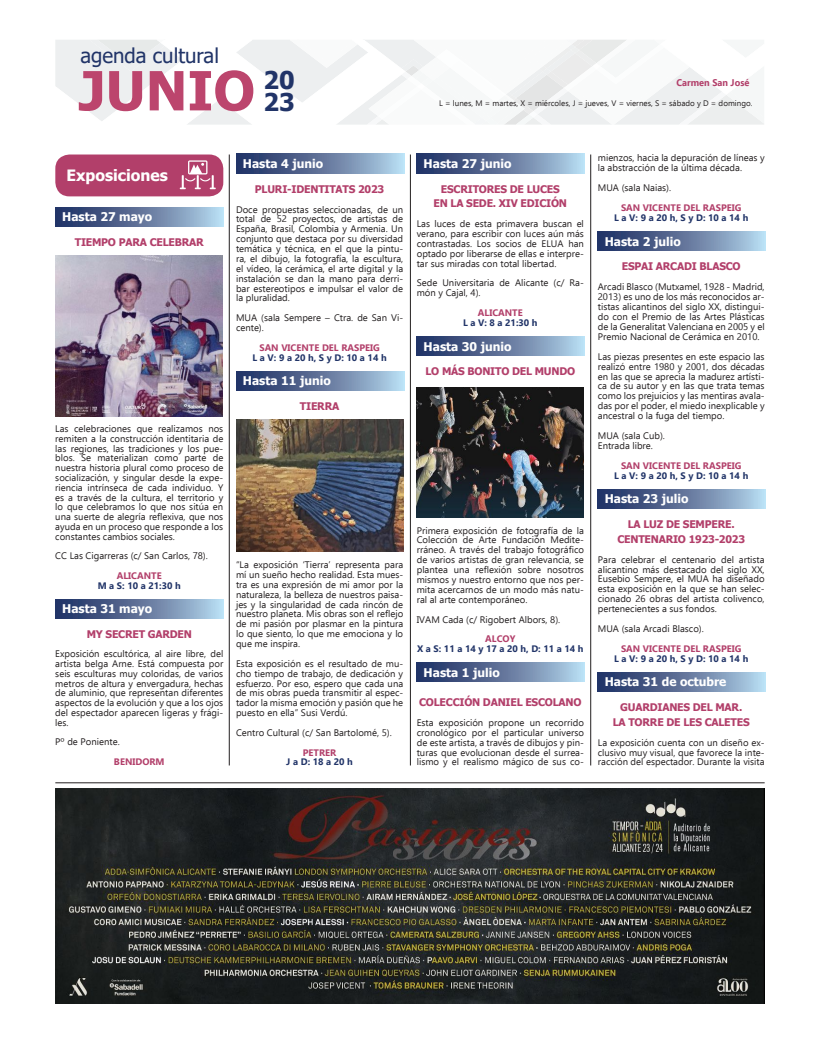
<style>
.page{position:relative;width:820px;height:1049px;background:#fff}
.page>*{position:absolute;margin:0;border:0;box-sizing:border-box;transform-origin:0 0}
.t1{font:700 54px "Tahoma";color:#bc456d}
.t2{font:700 24.5px "Tahoma";color:#213468}
.t3{font:20.4px "Tahoma";color:#213468}
.t4{font:700 15.6px "Tahoma";color:#fff}
.t5{font:700 12px "Tahoma";color:#fff}
.t6{font:700 10.5px/14.5px "Tahoma";letter-spacing:-.02em;color:#b23f6a;text-align:center}
.t7{font:700 9.7px "Ebrima";color:#b23f6a;scale:.95 1}
.t8{font:9.5px/9.9px "Ebrima";color:#231f20;text-align:justify}
.t9{font:700 9.4px "Ebrima";color:#213468}
.t10{font:700 9.4px "Ebrima";color:#b23f6a}
.t11{font:8px "Ebrima";color:#231f20}
</style>
<div class="page">
<div style="left:55px;top:154px;width:168px;height:42px;background:#b23f6a;border-radius:14px"></div>
<svg style="left:180px;top:160px;width:36px;height:29px"></svg>
<svg style="left:55px;top:207px;width:168px;height:19px;background:#647aa0"></svg>
<svg style="left:55px;top:599px;width:168px;height:19px;background:#647aa0"></svg>
<svg style="left:236px;top:154px;width:168px;height:19px;background:#647ba0"></svg>
<svg style="left:236px;top:371px;width:168px;height:19px;background:#647ba0"></svg>
<svg style="left:416px;top:154px;width:168px;height:19px;background:#647aa0"></svg>
<svg style="left:416px;top:336px;width:168px;height:20px;background:#647aa0"></svg>
<svg style="left:416px;top:663px;width:168px;height:19px;background:#647aa0"></svg>
<svg style="left:597px;top:231px;width:168px;height:20px;background:#647aa0"></svg>
<svg style="left:597px;top:489px;width:168px;height:19px;background:#647aa0"></svg>
<svg style="left:597px;top:672px;width:168px;height:19px;background:#647aa0"></svg>
<svg style="left:55px;top:40px;width:709px;height:85px"></svg>
<hr style="left:55px;top:782px;width:709px;height:1px;background:#231f20">
<hr style="left:229px;top:154px;width:1px;height:611px;background:#231f20">
<hr style="left:410px;top:154px;width:1px;height:611px;background:#231f20">
<hr style="left:590px;top:154px;width:1px;height:611px;background:#231f20">
<img style="left:55px;top:788px;width:709px;height:215px">
<img style="left:55px;top:255px;width:167px;height:161px">
<img style="left:236px;top:420px;width:167px;height:132px">
<img style="left:416px;top:387px;width:167px;height:131px">
<h3 class="t3" style="left:80px;top:42px;width:140px">agenda cultural</h3>
<h1 class="t1" style="left:79px;top:53px;width:217px">JUNIO <sup>20</sup></h1>
<h2 class="t2" style="left:263px;top:85px;width:33px">23</h2>
<p class="t7" style="left:676px;top:75px;width:78px">Carmen San José</p>
<p class="t11" style="left:439px;top:97px;width:314px">L = lunes, M = martes, X = miércoles, J = jueves, V = viernes, S = sábado y D = domingo.</p>
<h3 class="t4" style="left:66px;top:164px;width:103px">Exposiciones</h3>
<p class="t5" style="left:62px;top:209px;width:91px">Hasta 27 mayo</p>
<p class="t6" style="left:75px;top:235px;width:130px">TIEMPO PARA CELEBRAR</p>
<p class="t8" style="left:55px;top:423px;width:169px">Las celebraciones que realizamos nos remiten a la construcción identitaria de las regiones, las tradiciones y los pue&shy;blos. Se materializan como parte de nuestra historia plural como proceso de socialización, y singular desde la expe&shy;riencia intrínseca de cada individuo. Y es a través de la cultura, el territorio y lo que celebramos lo que nos sitúa en una suerte de alegría reflexiva, que nos ayuda en un proceso que responde a los constantes cambios sociales.</p>
<p class="t8" style="left:55px;top:551px;width:154px">CC Las Cigarreras (c/ San Carlos, 78).</p>
<p class="t10" style="left:117px;top:568px;width:46px">ALICANTE</p>
<p class="t9" style="left:98px;top:578px;width:85px">M a S: 10 a 21:30 h</p>
<p class="t5" style="left:62px;top:600px;width:91px">Hasta 31 mayo</p>
<p class="t6" style="left:87px;top:627px;width:107px">MY SECRET GARDEN</p>
<p class="t8" style="left:55px;top:649px;width:169px">Exposición escultórica, al aire libre, del artista belga Arne. Está compuesta por seis esculturas muy coloridas, de varios metros de altura y envergadura, hechas de aluminio, que representan diferentes aspectos de la evolución y que a los ojos del espectador aparecen ligeras y frági&shy;les.</p>
<p class="t8" style="left:55px;top:737px;width:66px">Pº de Poniente.</p>
<p class="t10" style="left:114px;top:754px;width:52px">BENIDORM</p>
<p class="t5" style="left:243px;top:155px;width:82px">Hasta 4 junio</p>
<p class="t6" style="left:255px;top:182px;width:131px">PLURI-IDENTITATS 2023</p>
<p class="t8" style="left:236px;top:204px;width:169px">Doce propuestas seleccionadas, de un total de 52 proyectos, de artistas de España, Brasil, Colombia y Armenia. Un conjunto que destaca por su diversidad temática y técnica, en el que la pintu&shy;ra, el dibujo, la fotografía, la escultura, el vídeo, la cerámica, el arte digital y la instalación se dan la mano para derri&shy;bar estereotipos e impulsar el valor de la pluralidad.</p>
<p class="t8" style="left:236px;top:313px;width:169px">MUA (sala Sempere – Ctra. de San Vi&shy;cente).</p>
<p class="t10" style="left:259px;top:340px;width:122px">SAN VICENTE DEL RASPEIG</p>
<p class="t9" style="left:252px;top:350px;width:136px">L a V: 9 a 20 h, S y D: 10 a 14 h</p>
<p class="t5" style="left:243px;top:372px;width:89px">Hasta 11 junio</p>
<p class="t6" style="left:300px;top:399px;width:41px">TIERRA</p>
<p class="t8" style="left:236px;top:559px;width:169px">“La exposición ‘Tierra’ representa para mí un sueño hecho realidad. Esta mues&shy;tra es una expresión de mi amor por la naturaleza, la belleza de nuestros paisa&shy;jes y la singularidad de cada rincón de nuestro planeta. Mis obras son el reflejo de mi pasión por plasmar en la pintura lo que siento, lo que me emociona y lo que me inspira.</p>
<p class="t8" style="left:236px;top:658px;width:169px">Esta exposición es el resultado de mu&shy;cho tiempo de trabajo, de dedicación y esfuerzo. Por eso, espero que cada una de mis obras pueda transmitir al espec&shy;tador la misma emoción y pasión que he puesto en ella” Susi Verdú.</p>
<p class="t8" style="left:236px;top:727px;width:157px">Centro Cultural (c/ San Bartolomé, 5).</p>
<p class="t10" style="left:303px;top:745px;width:35px">PETRER</p>
<p class="t9" style="left:286px;top:755px;width:68px">J a D: 18 a 20 h</p>
<p class="t5" style="left:423px;top:155px;width:89px">Hasta 27 junio</p>
<p class="t6" style="left:433px;top:182px;width:135px">ESCRITORES DE LUCES<br>EN LA SEDE. XIV EDICIÓN</p>
<p class="t8" style="left:416px;top:218px;width:169px">Las luces de esta primavera buscan el verano, para escribir con luces aún más contrastadas. Los socios de ELUA han optado por liberarse de ellas e interpre&shy;tar sus miradas con total libertad.</p>
<p class="t8" style="left:416px;top:278px;width:169px">Sede Universitaria de Alicante (c/ Ra&shy;món y Cajal, 4).</p>
<p class="t10" style="left:477px;top:305px;width:46px">ALICANTE</p>
<p class="t9" style="left:463px;top:315px;width:76px">L a V: 8 a 21:30 h</p>
<p class="t5" style="left:423px;top:338px;width:89px">Hasta 30 junio</p>
<p class="t6" style="left:425px;top:365px;width:151px">LO MÁS BONITO DEL MUNDO</p>
<p class="t8" style="left:416px;top:525px;width:169px">Primera exposición de fotografía de la Colección de Arte Fundación Medite&shy;rráneo. A través del trabajo fotográfico de varios artistas de gran relevancia, se plantea una reflexión sobre nosotros mismos y nuestro entorno que nos per&shy;mita acercarnos de un modo más natu&shy;ral al arte contemporáneo.</p>
<p class="t8" style="left:416px;top:614px;width:145px">IVAM Cada (c/ Rigobert Albors, 8).</p>
<p class="t10" style="left:485px;top:631px;width:32px">ALCOY</p>
<p class="t9" style="left:417px;top:641px;width:168px">X a S: 11 a 14 y 17 a 20 h, D: 11 a 14 h</p>
<p class="t5" style="left:423px;top:664px;width:78px">Hasta 1 julio</p>
<p class="t6" style="left:419px;top:695px;width:164px">COLECCIÓN DANIEL ESCOLANO</p>
<p class="t8" style="left:416px;top:717px;width:169px">Esta exposición propone un recorrido cronológico por el particular universo de este artista, a través de dibujos y pin&shy;turas que evolucionan desde el surrea&shy;lismo y el realismo mágico de sus co-</p>
<p class="t8" style="left:597px;top:153px;width:168px">mienzos, hacia la depuración de líneas y la abstracción de la última década.</p>
<p class="t8" style="left:597px;top:183px;width:75px">MUA (sala Naias).</p>
<p class="t10" style="left:620px;top:200px;width:122px">SAN VICENTE DEL RASPEIG</p>
<p class="t9" style="left:614px;top:210px;width:136px">L a V: 9 a 20 h, S y D: 10 a 14 h</p>
<p class="t5" style="left:604px;top:233px;width:78px">Hasta 2 julio</p>
<p class="t6" style="left:621px;top:260px;width:120px">ESPAI ARCADI BLASCO</p>
<p class="t8" style="left:597px;top:282px;width:168px">Arcadi Blasco (Mutxamel, 1928 - Madrid, 2013) es uno de los más reconocidos ar&shy;tistas alicantinos del siglo XX, distingui&shy;do con el Premio de las Artes Plásticas de la Generalitat Valenciana en 2005 y el Premio Nacional de Cerámica en 2010.</p>
<p class="t8" style="left:597px;top:351px;width:168px">Las piezas presentes en este espacio las realizó entre 1980 y 2001, dos décadas en las que se aprecia la madurez artísti&shy;ca de su autor y en las que trata temas como los prejuicios y las mentiras avala&shy;das por el poder, el miedo inexplicable y ancestral o la fuga del tiempo.</p>
<p class="t8" style="left:597px;top:430px;width:69px">MUA (sala Cub).<br>Entrada libre.</p>
<p class="t10" style="left:620px;top:458px;width:122px">SAN VICENTE DEL RASPEIG</p>
<p class="t9" style="left:614px;top:468px;width:136px">L a V: 9 a 20 h, S y D: 10 a 14 h</p>
<p class="t5" style="left:604px;top:491px;width:85px">Hasta 23 julio</p>
<p class="t6" style="left:617px;top:518px;width:129px">LA LUZ DE SEMPERE.<br>CENTENARIO 1923-2023</p>
<p class="t8" style="left:597px;top:554px;width:168px">Para celebrar el centenario del artista alicantino más destacado del siglo XX, Eusebio Sempere, el MUA ha diseñado esta exposición en la que se han selec&shy;cionado 26 obras del artista colivenco, pertenecientes a sus fondos.</p>
<p class="t8" style="left:597px;top:623px;width:107px">MUA (sala Arcadi Blasco).</p>
<p class="t10" style="left:620px;top:641px;width:122px">SAN VICENTE DEL RASPEIG</p>
<p class="t9" style="left:614px;top:651px;width:136px">L a V: 9 a 20 h, S y D: 10 a 14 h</p>
<p class="t5" style="left:604px;top:674px;width:123px">Hasta 31 de octubre</p>
<p class="t6" style="left:612px;top:701px;width:138px">GUARDIANES DEL MAR.<br>LA TORRE DE LES CALETES</p>
<p class="t8" style="left:597px;top:737px;width:168px">La exposición cuenta con un diseño ex&shy;clusivo muy visual, que favorece la inte&shy;racción del espectador. Durante la visita</p>
</div>
